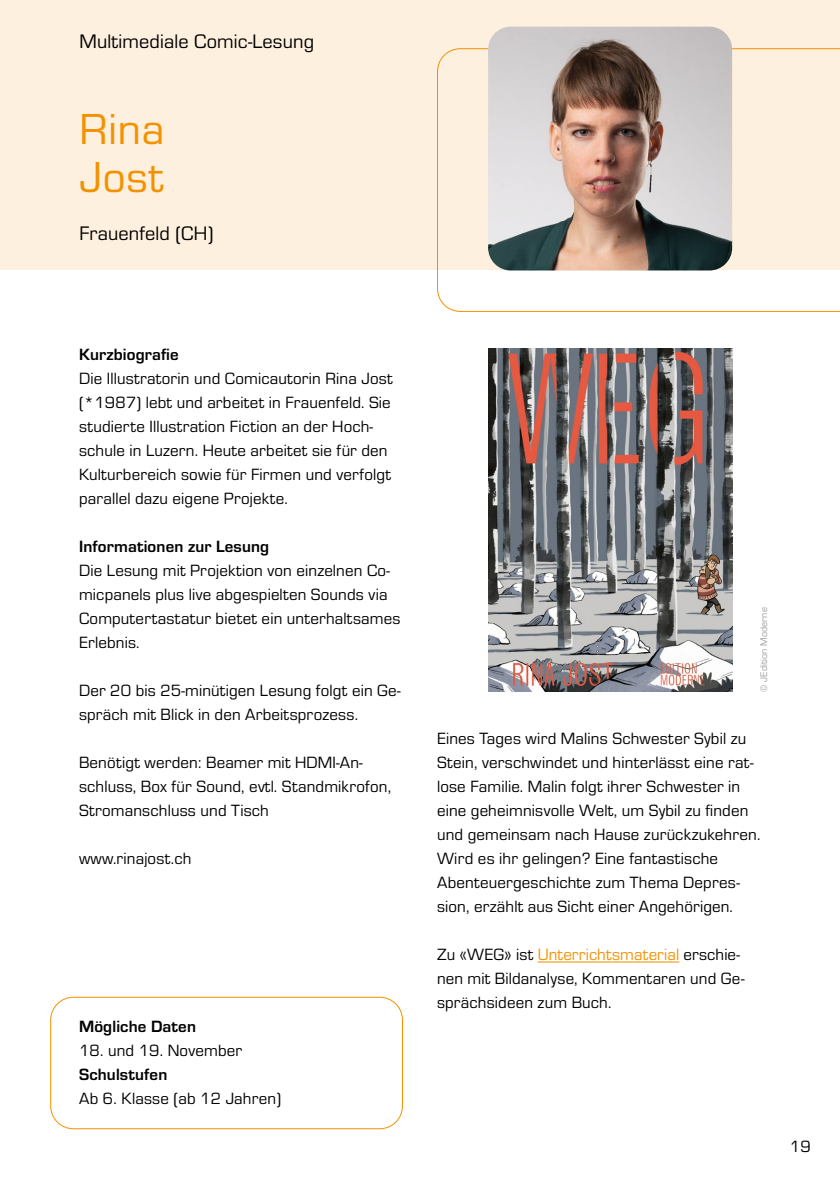
<style>
.page{position:relative;width:840px;height:1191px;background:#fff}
.page>*{position:absolute;margin:0;border:0;box-sizing:border-box;transform-origin:0 0}
.t1{font:45px/48px "Eurostile";letter-spacing:.02em;color:#f39200}
.t2{font:20.2px "Eurostile";letter-spacing:.01em;color:#000}
.t3{font:16.8px/24px "Eurostile";letter-spacing:.01em;color:#000}
.t4{font:700 16.8px "Eurostile";letter-spacing:.01em;color:#000}
.t5{font:10px "Eurostile";letter-spacing:.01em;color:#9d9d9c}
.s1{color:#f39200}
</style>
<div class="page">
<div style="left:0;top:0;width:839px;height:269px;background:#fef0de"></div>
<svg style="left:437px;top:48px;width:402px;height:264px"></svg>
<img style="left:488px;top:27px;width:243px;height:243px">
<div style="left:50px;top:996px;width:353px;height:133px;border:1px solid #f39200;border-radius:23px"></div>
<hr style="left:537px;top:961px;width:142px;height:1px;background:#f39200">
<img style="left:488px;top:349px;width:243px;height:342px">
<p class="t2" style="left:79px;top:28px;width:236px">Multimediale Comic-Lesung</p>
<h1 class="t1" style="left:79px;top:103px;width:86px">Rina<br>Jost</h1>
<p class="t2" style="left:79px;top:220px;width:135px">Frauenfeld (CH)</p>
<p class="t4" style="left:79px;top:342px;width:101px">Kurzbiografie</p>
<p class="t3" style="left:79px;top:366px;width:315px">Die Illustratorin und Comicautorin Rina Jost (*1987) lebt und arbeitet in Frauenfeld. Sie studierte Illustration Fiction an der Hoch&shy;schule in Luzern. Heute arbeitet sie für den Kulturbereich sowie für Firmen und verfolgt pa rallel dazu eigene Projekte.</p>
<p class="t4" style="left:79px;top:534px;width:191px">Informationen zur Lesung</p>
<p class="t3" style="left:79px;top:558px;width:323px">Die Lesung mit Projektion von einzelnen Co&shy;micpanels plus live abgespielten Sounds via Computertastatur bietet ein unterhaltsames Erlebnis.</p>
<p class="t3" style="left:79px;top:678px;width:323px">Der 20 bis 25-minütigen Lesung folgt ein Ge&shy;spräch mit Blick in den Arbeitsprozess.</p>
<p class="t3" style="left:79px;top:750px;width:313px">Benötigt werden: Beamer mit HDMI-An&shy;schluss, Box für Sound, evtl. Standmikrofon,<br>Stromanschluss und Tisch</p>
<p class="t3" style="left:79px;top:846px;width:114px">www.rinajost.ch</p>
<p class="t4" style="left:79px;top:1014px;width:118px">Mögliche Daten</p>
<p class="t3" style="left:79px;top:1038px;width:164px">18. und 19. November</p>
<p class="t4" style="left:79px;top:1062px;width:90px">Schulstufen</p>
<p class="t3" style="left:79px;top:1086px;width:203px">Ab 6. Klasse (ab 12 Jahren)</p>
<p class="t5" style="left:756px;top:692px;width:86px;rotate:-90deg">© JEdition Moderne</p>
<p class="t3" style="left:437px;top:726px;width:325px">Eines Tages wird Malins Schwester Sybil zu Stein, verschwindet und hinterlässt eine rat&shy;lose Familie. Malin folgt ihrer Schwester in eine geheimnisvolle Welt, um Sybil zu finden und gemeinsam nach Hause zurückzukehren.<br>Wird es ihr gelingen? Eine fantastische Abenteuergeschichte zum Thema Depres&shy;sion, erzählt aus Sicht einer Angehörigen.</p>
<p class="t3" style="left:437px;top:942px;width:309px">Zu «WEG» ist <span class="s1">Unterrichtsmaterial</span> erschie&shy;nen mit Bildanalyse, Kommentaren und Ge&shy;sprächsideen zum Buch.</p>
<p class="t3" style="left:789px;top:1134px;width:22px">19</p>
</div>
